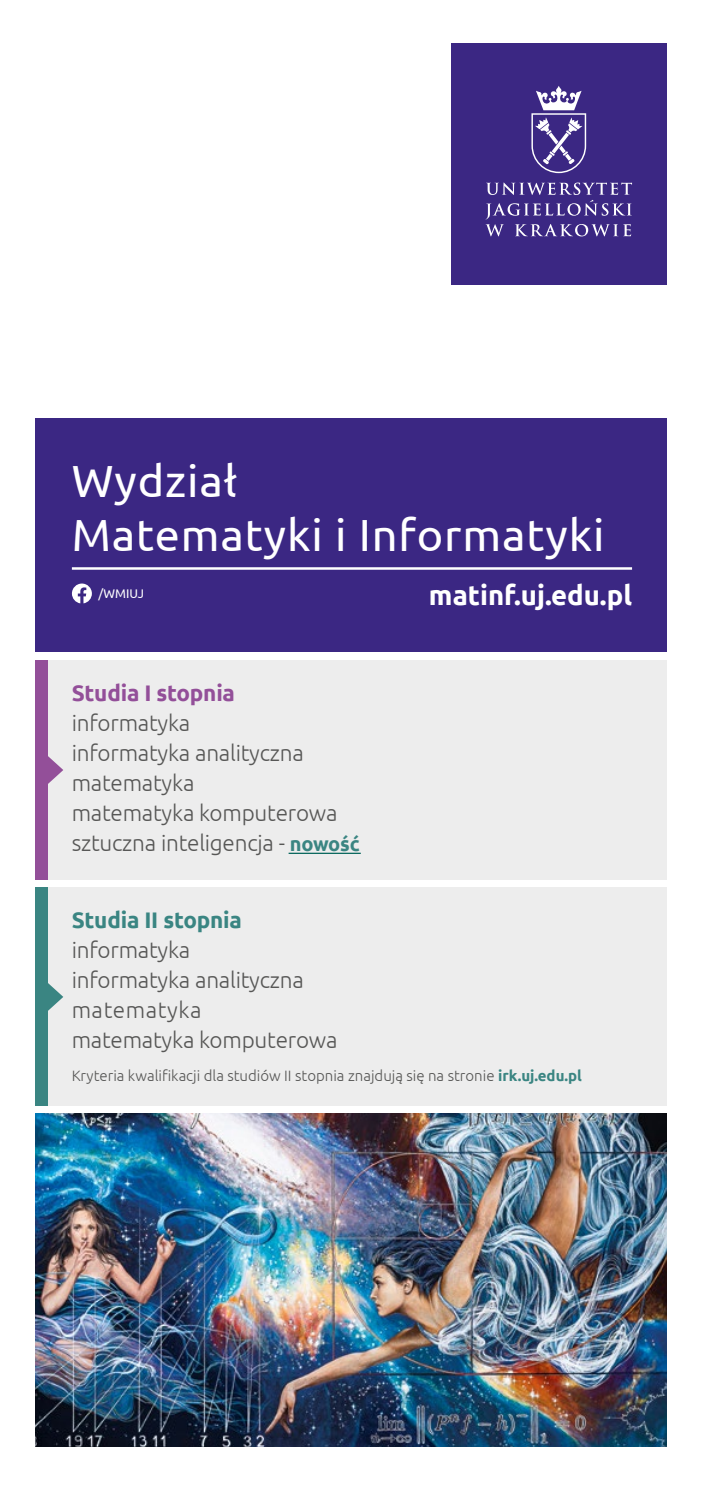
<style>
.page{position:relative;width:702px;height:1489px;background:#fff}
.page>*{position:absolute;margin:0;border:0;box-sizing:border-box;transform-origin:0 0}
.t1{font:45px/54px "Ubuntu";letter-spacing:.02em;color:#fff}
.t2{font:700 27.5px "Ubuntu";color:#fff}
.t3{font:300 22.5px/30px "Ubuntu";letter-spacing:-.01em;color:#575756}
.t4{font:700 22.5px "Ubuntu";letter-spacing:-.01em;color:#3a8582}
.t5{font:700 22.5px "Ubuntu";letter-spacing:-.01em;color:#934f99}
.t6{font:300 15px "Ubuntu";color:#575756}
.t7{font:12.5px "Ubuntu";color:#fff}
.s1{font-weight:700;font-size:20px;color:#3a8582}
.s2{font-weight:700;color:#3a8582}
</style>
<div class="page">
<div style="left:35px;top:418px;width:631px;height:234px;background:#3b2783"></div>
<div style="left:451px;top:44px;width:215px;height:241px;background:#3b2783"></div>
<div style="left:35px;top:660px;width:631px;height:219px;background:#ededed"></div>
<div style="left:35px;top:887px;width:631px;height:219px;background:#ededed"></div>
<div style="left:35px;top:660px;width:13px;height:219px;background:#934f99"></div>
<div style="left:35px;top:887px;width:13px;height:219px;background:#3a8582"></div>
<svg style="left:48px;top:756px;width:15px;height:28px"></svg>
<svg style="left:48px;top:983px;width:15px;height:28px"></svg>
<img style="left:35px;top:1113px;width:631px;height:333px">
<hr style="left:72px;top:567px;width:560px;height:2px;background:#fff">
<svg style="left:485px;top:182px;width:147px;height:54px"></svg>
<svg style="left:531px;top:86px;width:55px;height:87px"></svg>
<svg style="left:72px;top:583px;width:20px;height:20px"></svg>
<hr style="left:288px;top:852px;width:73px;height:1px;background:#02645a">
<h1 class="t1" style="left:72px;top:452px;width:534px">Wydział<br>Matematyki i Informatyki</h1>
<p class="t2" style="left:429px;top:578px;width:205px">matinf.uj.edu.pl</p>
<p class="t7" style="left:98px;top:585px;width:47px">/WMIUJ</p>
<p class="t5" style="left:72px;top:679px;width:165px">Studia I stopnia</p>
<p class="t3" style="left:72px;top:707px;width:289px">informatyka<br>informatyka analityczna matematyka<br>matematyka komputerowa sztuczna inteligencja - <span class="s1">nowość</span></p>
<p class="t4" style="left:72px;top:906px;width:172px">Studia II stopnia</p>
<p class="t3" style="left:72px;top:934px;width:267px">informatyka<br>informatyka analityczna matematyka<br>matematyka komputerowa</p>
<p class="t6" style="left:72px;top:1066px;width:512px">Kryteria kwalifikacji dla studiów II stopnia znajdują się na stronie <span class="s2">irk.uj.edu.pl</span></p>
</div>
